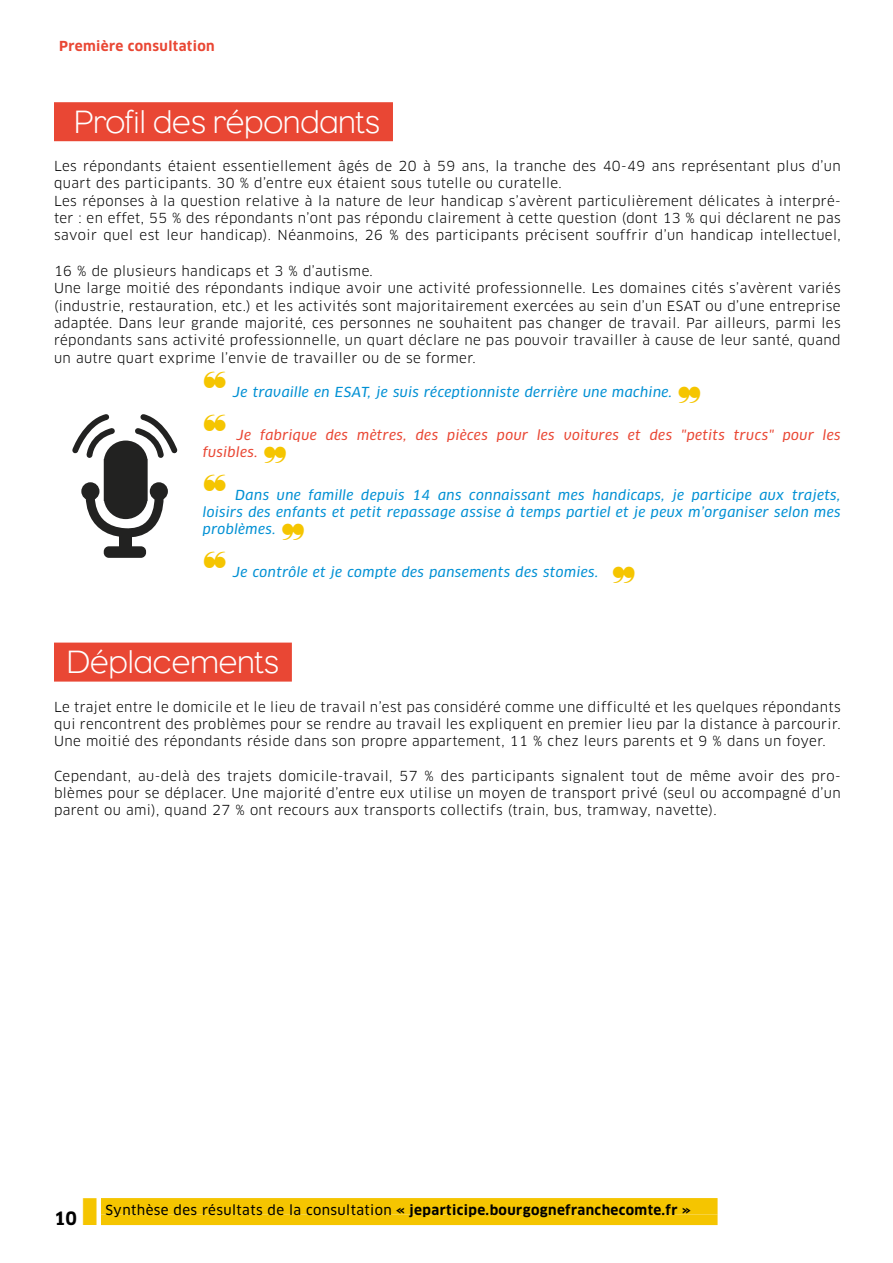
<style>
.page{position:relative;width:893px;height:1263px;background:#fff}
.page>*{position:absolute;margin:0;border:0;box-sizing:border-box;transform-origin:0 0}
.t1{font:300 33px "Eagle";color:#fff}
.t2{font:700 18px "Clan Pro";color:#000}
.t3{font:13.5px/17.2px "Clan Pro";letter-spacing:.03em;color:#000}
.t4{font:italic 13.5px/17.2px "Clan Pro News";letter-spacing:.03em;color:#0090d4;text-align:justify}
.t5{font:italic 13.5px/17.2px "Clan Pro News";letter-spacing:.03em;color:#e94734}
.t6{font:700 13.5px "Clan Pro";letter-spacing:.03em;color:#000}
.t7{font:700 13.5px "Clan Pro";letter-spacing:.03em;color:#e94734}
.s1{color:#f5c500}
.s2{font-family:"Clan Pro News";font-weight:400}
</style>
<div class="page">
<svg style="left:699px;top:1225px;width:19px;height:1px"></svg>
<div style="left:101px;top:1198px;width:617px;height:16px;background:#f5c500"></div>
<div style="left:101px;top:1214px;width:617px;height:11px;background:#f5c500"></div>
<div style="left:54px;top:102px;width:339px;height:39px;background:#e94734"></div>
<div style="left:54px;top:643px;width:238px;height:39px;background:#e94734"></div>
<div style="left:119px;top:531px;width:12px;height:18px;background:#222221"></div>
<div style="left:104px;top:546px;width:42px;height:12px;background:#222221;border-radius:5px"></div>
<svg style="left:72px;top:414px;width:106px;height:131px"></svg>
<p class="t7" style="left:59px;top:38px;width:157px">Première consultation</p>
<h1 class="t1" style="left:74px;top:101px;width:308px">Profil des répondants</h1>
<p class="t3" style="left:54px;top:158px;width:788px">Les répondants étaient essentiellement âgés de 20 à 59 ans, la tranche des 40-49 ans représentant plus d’un quart des participants. 30 % d’entre eux étaient sous tutelle ou curatelle.<br>Les réponses à la question relative à la nature de leur handicap s’avèrent particulièrement délicates à interpré&shy;ter : en effet, 55 % des répondants n’ont pas répondu clairement à cette question (dont 13 % qui déclarent ne pas savoir quel est leur handicap). Néanmoins, 26 % des participants précisent souffrir d’un handicap intellectuel,</p>
<p class="t3" style="left:54px;top:263px;width:788px">16 % de plusieurs handicaps et 3 % d’autisme.<br>Une large moitié des répondants indique avoir une activité professionnelle. Les domaines cités s’avèrent variés (industrie, restauration, etc.) et les activités sont majoritairement exercées au sein d’un ESAT ou d’une entreprise adaptée. Dans leur grande majorité, ces personnes ne souhaitent pas changer de travail. Par ailleurs, parmi les répondants sans activité professionnelle, un quart déclare ne pas pouvoir travailler à cause de leur santé, quand un autre quart exprime l’envie de travailler ou de se former.</p>
<p class="t4" style="left:233px;top:383px;width:441px">Je travaille en ESAT, je suis réceptionniste derrière une machine.</p>
<p class="t5" style="left:203px;top:426px;width:639px;text-indent:34px">Je fabrique des mètres, des pièces pour les voitures et des "petits trucs" pour les fusibles.</p>
<p class="t4" style="left:203px;top:486px;width:639px;text-indent:32px">Dans une famille depuis 14 ans connaissant mes handicaps, je participe aux trajets, loisirs des enfants et petit repassage assise à temps partiel et je peux m’organiser selon mes problèmes.</p>
<p class="t4" style="left:233px;top:563px;width:367px">Je contrôle et je compte des pansements des stomies.</p>
<h1 class="t1" style="left:67px;top:641px;width:214px">Déplacements</h1>
<p class="t3" style="left:54px;top:698px;width:788px;text-align:justify">Le trajet entre le domicile et le lieu de travail n’est pas considéré comme une difficulté et les quelques répondants qui rencontrent des problèmes pour se rendre au travail les expliquent en premier lieu par la distance à parcourir.<br>Une moitié des répondants réside dans son propre appartement, 11 % chez leurs parents et 9 % dans un foyer.</p>
<p class="t3" style="left:54px;top:767px;width:788px;text-align:justify">Cependant, au-delà des trajets domicile-travail, 57 % des participants signalent tout de même avoir des pro&shy;blèmes pour se déplacer. Une majorité d’entre eux utilise un moyen de transport privé (seul ou accompagné d’un parent ou ami), quand 27 % ont recours aux transports collectifs (train, bus, tramway, navette).</p>
<h2 class="t2" style="left:54px;top:1207px;width:46px">10 <span class="s1">❚</span></h2>
<p class="t6" style="left:105px;top:1202px;width:587px"><span class="s2">Synthèse des résultats de la consultation</span> « jeparticipe.bourgognefranchecomte.fr »</p>
</div>
